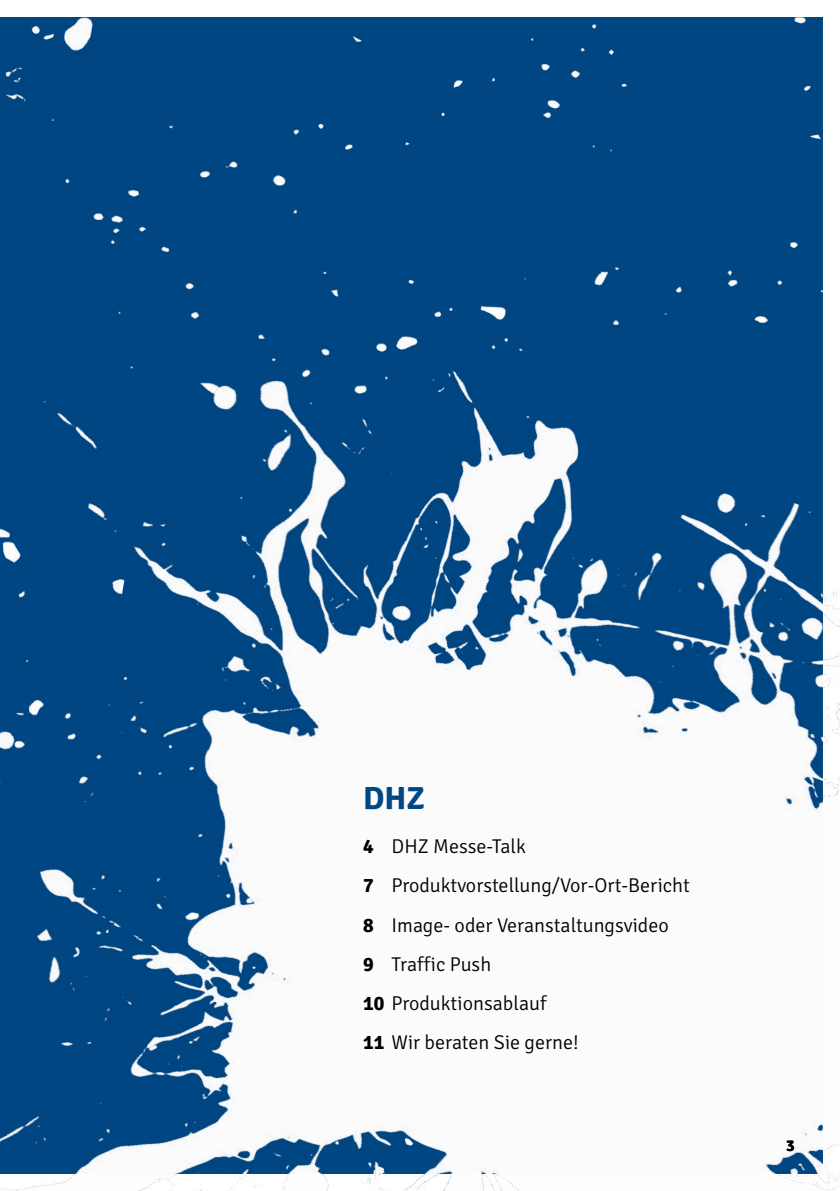
<style>
.page{position:relative;width:840px;height:1191px;background:#fff}
.page>*{position:absolute;margin:0;border:0;box-sizing:border-box;transform-origin:0 0}
.t1{font:700 32px "Signika";color:#004784}
.t2{font:300 20px/39px "Signika";color:#000}
.t3{font:700 16px "Signika";color:#000}
.s1{font-weight:700}
</style>
<div class="page">
<div style="left:0;top:17px;width:823px;height:179px;background:#004683"></div>
<img style="left:0;top:196px;width:839px;height:995px">
<h1 class="t1" style="left:363px;top:778px;width:63px">DHZ</h1>
<p class="t2" style="left:363px;top:827px;width:328px"><span class="s1">4</span> DHZ Messe-Talk<br><span class="s1">7</span> Produktvorstellung/Vor-Ort-Bericht<br><span class="s1">8</span> Image- oder Veranstaltungsvideo<br><span class="s1">9</span> Traffic Push<br><span class="s1">10</span> Produktionsablauf<br><span class="s1">11</span> Wir beraten Sie gerne!</p>
<p class="t3" style="left:785px;top:1136px;width:10px">3</p>
</div>
